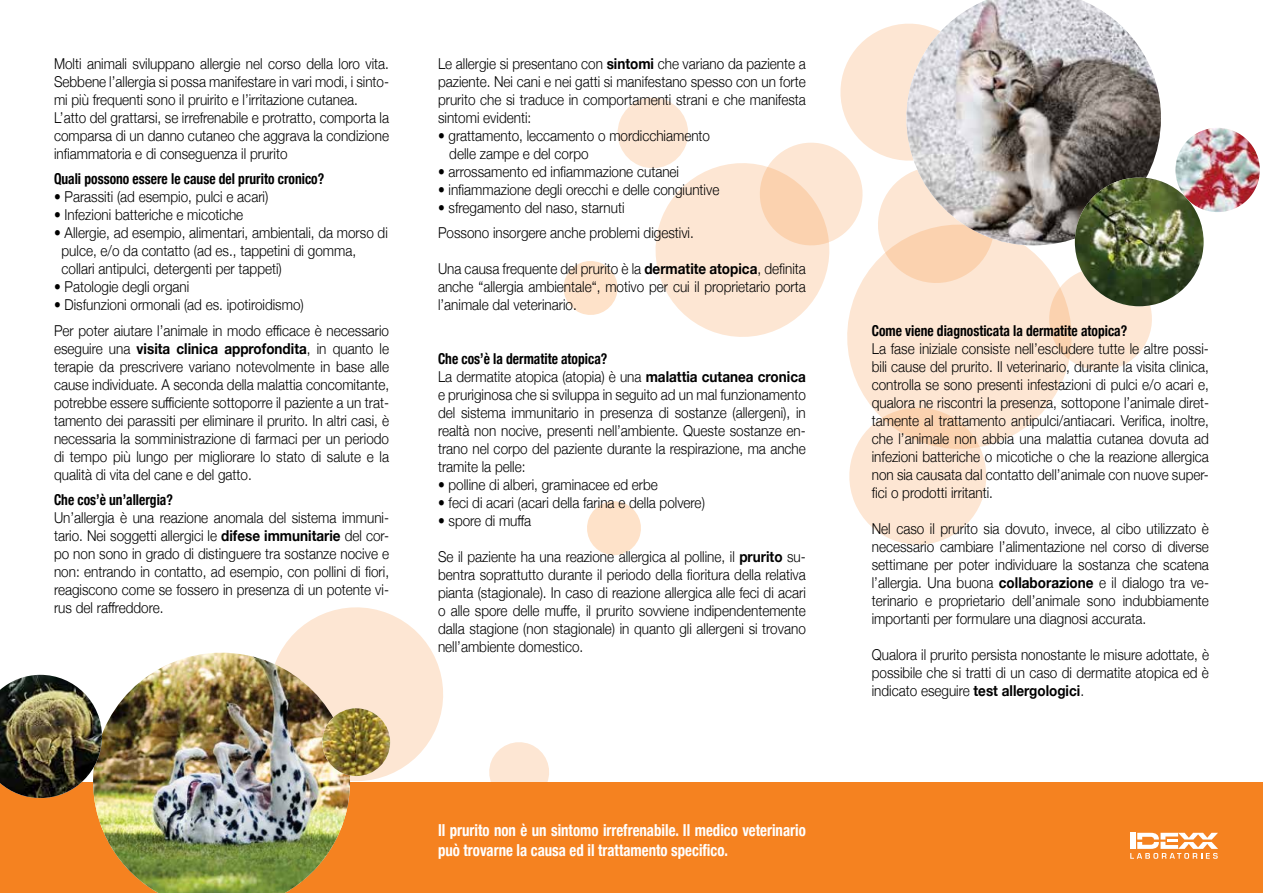
<style>
.page{position:relative;width:1263px;height:893px;background:#fff}
.page>*{position:absolute;margin:0;border:0;box-sizing:border-box;transform-origin:0 0}
.t1{font:700 condensed 16.5px/19.8px "Helvetica Neue";color:#fff;scale:.9 1}
.t2{font:300 15px/18px "Helvetica Neue";color:#000;text-align:justify;scale:.9 1}
.t3{font:700 condensed 15px "Helvetica Neue";color:#000;scale:.9 1}
.s1{font-weight:700}
.s2{font-weight:700;font-stretch:condensed}
</style>
<div class="page">
<div style="left:0;top:782px;width:1263px;height:111px;background:#f58220"></div>
<svg style="left:280px;top:607px;width:163px;height:174px"></svg>
<img style="left:1175px;top:128px;width:85px;height:84px;border-radius:42px">
<img style="left:94px;top:653px;width:256px;height:240px">
<img style="left:322px;top:708px;width:68px;height:68px;border-radius:34px">
<img style="left:0;top:675px;width:102px;height:123px">
<svg style="left:489px;top:742px;width:60px;height:40px"></svg>
<svg style="left:849px;top:464px;width:138px;height:81px"></svg>
<svg style="left:850px;top:377px;width:214px;height:87px;fill:#fde6d3"></svg>
<svg style="left:563px;top:23px;width:596px;height:354px"></svg>
<svg style="left:587px;top:501px;width:54px;height:54px"></svg>
<img style="left:906px;top:0;width:255px;height:245px">
<img style="left:1075px;top:178px;width:128px;height:128px;border-radius:64px">
<svg style="left:1130px;top:833px;width:88px;height:26px"></svg>
<p class="t2" style="left:54px;top:53px;width:374px;text-align:left">Molti animali sviluppano allergie nel corso della loro vita.<br>Sebbene l’allergia si possa manifestare in vari modi, i sinto&shy;mi più frequenti sono il pruirito e l’irritazione cutanea.<br>L’atto del grattarsi, se irrefrenabile e protratto, comporta la comparsa di un danno cutaneo che aggrava la condizione infiammatoria e di conseguenza il prurito</p>
<p class="t3" style="left:54px;top:166px;width:302px">Quali possono essere le cause del prurito cronico?</p>
<p class="t2" style="left:54px;top:187px;width:240px">• Parassiti (ad esempio, pulci e acari)</p>
<p class="t2" style="left:54px;top:205px;width:212px">• Infezioni batteriche e micotiche</p>
<p class="t2" style="left:62px;top:223px;width:364px;text-align:left;text-indent:-8px">• Allergie, ad esempio, alimentari, ambientali, da morso di pulce, e/o da contatto (ad es., tappetini di gomma, collari antipulci, detergenti per tappeti)</p>
<p class="t2" style="left:54px;top:277px;width:152px">• Patologie degli organi</p>
<p class="t2" style="left:54px;top:291px;width:374px;line-height:25.5px">• Disfunzioni ormonali (ad es. ipotiroidismo)<br>Per poter aiutare l’animale in modo efficace è necessario</p>
<p class="t2" style="left:54px;top:338px;width:374px">eseguire una <span class="s1">visita clinica approfondita</span>, in quanto le terapie da prescrivere variano notevolmente in base alle cause individuate. A seconda della malattia concomitante, potrebbe essere sufficiente sottoporre il paziente a un trat&shy;tamento dei parassiti per eliminare il prurito. In altri casi, è necessaria la somministrazione di farmaci per un periodo di tempo più lungo per migliorare lo stato di salute e la qualità di vita del cane e del gatto.</p>
<p class="t3" style="left:54px;top:487px;width:134px">Che cos’è un’allergia?</p>
<p class="t2" style="left:54px;top:508px;width:374px">Un’allergia è una reazione anomala del sistema immuni&shy;tario. Nei soggetti allergici le <span class="s1">difese immunitarie</span> del cor&shy;po non sono in grado di distinguere tra sostanze nocive e non: entrando in contatto, ad esempio, con pollini di fiori, reagiscono come se fossero in presenza di un potente vi&shy;rus del raffreddore.</p>
<p class="t2" style="left:438px;top:53px;width:410px">Le allergie si presentano con <span class="s1">sintomi</span> che variano da paziente a paziente. Nei cani e nei gatti si manifestano spesso con un forte prurito che si traduce in comportamenti strani e che manifesta sintomi evidenti:</p>
<p class="t2" style="left:449px;top:125px;width:291px;text-indent:-11px">• grattamento, leccamento o mordicchiamento delle zampe e del corpo</p>
<p class="t2" style="left:438px;top:161px;width:269px">• arrossamento ed infiammazione cutanei</p>
<p class="t2" style="left:438px;top:179px;width:314px">• infiammazione degli orecchi e delle congiuntive</p>
<p class="t2" style="left:438px;top:194px;width:286px;line-height:25.5px">• sfregamento del naso, starnuti<br>Possono insorgere anche problemi digestivi.</p>
<p class="t2" style="left:438px;top:259px;width:410px">Una causa frequente del prurito è la <span class="s1">dermatite atopica</span>, definita anche “allergia ambientale“, motivo per cui il proprietario porta l’animale dal veterinario.</p>
<p class="t2" style="left:438px;top:349px;width:410px;text-align:left"><span class="s2">Che cos’è la dermatite atopica?<br></span>La dermatite atopica (atopia) è una <span class="s1">malattia cutanea cronica </span>e pruriginosa che si sviluppa in seguito ad un mal funzionamento del sistema immunitario in presenza di sostanze (allergeni), in realtà non nocive, presenti nell’ambiente. Queste sostanze en&shy;trano nel corpo del paziente durante la respirazione, ma anche tramite la pelle:</p>
<p class="t2" style="left:438px;top:475px;width:246px">• polline di alberi, graminacee ed erbe</p>
<p class="t2" style="left:438px;top:493px;width:298px">• feci di acari (acari della farina e della polvere)</p>
<p class="t2" style="left:438px;top:511px;width:105px">• spore di muffa</p>
<p class="t2" style="left:438px;top:547px;width:410px">Se il paziente ha una reazione allergica al polline, il <span class="s1">prurito</span> su&shy;bentra soprattutto durante il periodo della fioritura della relativa pianta (stagionale). In caso di reazione allergica alle feci di acari o alle spore delle muffe, il prurito sovviene indipendentemente dalla stagione (non stagionale) in quanto gli allergeni si trovano nell’ambiente domestico.</p>
<p class="t1" style="left:438px;top:819px;width:410px">Il prurito non è un sintomo irrefrenabile. Il medico veterinario può trovarne la causa ed il trattamento specifico.</p>
<p class="t3" style="left:872px;top:318px;width:285px">Come viene diagnosticata la dermatite atopica?</p>
<p class="t2" style="left:872px;top:339px;width:376px">La fase iniziale consiste nell’escludere tutte le altre possi&shy;bili cause del prurito. Il veterinario, durante la visita clinica, controlla se sono presenti infestazioni di pulci e/o acari e, qualora ne riscontri la presenza, sottopone l’animale diret&shy;tamente al trattamento antipulci/antiacari. Verifica, inoltre, che l’animale non abbia una malattia cutanea dovuta ad infezioni batteriche o micotiche o che la reazione allergica non sia causata dal contatto dell’animale con nuove super&shy;fici o prodotti irritanti.</p>
<p class="t2" style="left:872px;top:519px;width:376px">Nel caso il prurito sia dovuto, invece, al cibo utilizzato è necessario cambiare l’alimentazione nel corso di diverse settimane per poter individuare la sostanza che scatena l’allergia. Una buona <span class="s1">collaborazione</span> e il dialogo tra ve&shy;terinario e proprietario dell’animale sono indubbiamente importanti per formulare una diagnosi accurata.</p>
<p class="t2" style="left:872px;top:645px;width:376px">Qualora il prurito persista nonostante le misure adottate, è possibile che si tratti di un caso di dermatite atopica ed è indicato eseguire <span class="s1">test allergologici</span>.</p>
</div>
